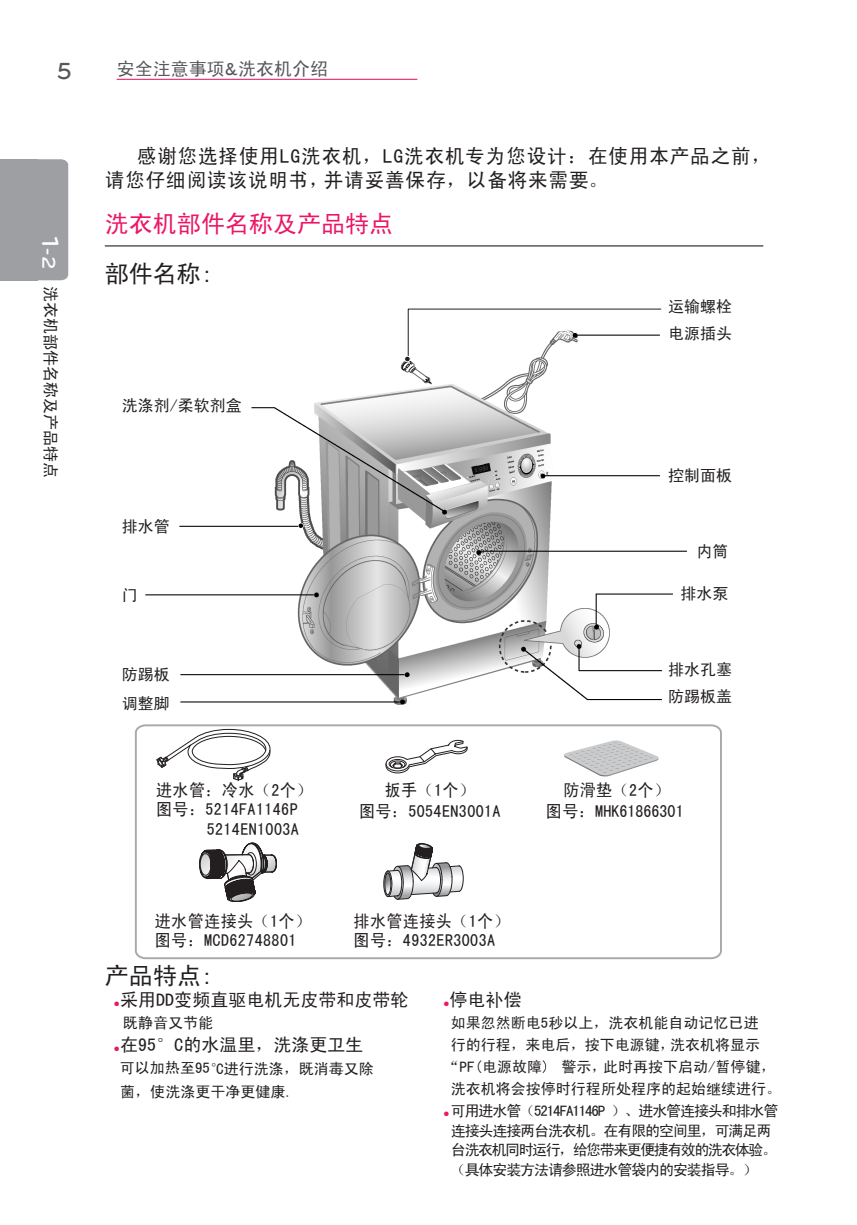
<style>
.page{position:relative;width:857px;height:1225px;background:#fff}
.page>*{position:absolute;margin:0;border:0;box-sizing:border-box;transform-origin:0 0}
.t1{font:24px "Sim Hei";color:#ec1665}
.t2{font:24px "Sim Hei";color:#231f20}
.t3{font:24px "Bryant Medium Alt";color:#57585a}
.t4{font:20px/24px "Sim Hei";letter-spacing:.045em;color:#231f20}
.t5{font:18px "Sim Hei";color:#231f20}
.t6{font:18px "Sim Hei";color:#57585a}
.t7{font:17px/19.2px "Sim Hei";letter-spacing:.025em;color:#231f20;scale:.94 1}
.t8{font:17px/20.4px "Sim Hei";color:#231f20;text-align:center;scale:.94 1}
.t9{font:16px/26.8px "Sim Hei";color:#231f20}
.t10{font:15px/22.8px "Sim Hei";color:#231f20}
.t11{font:15px/19.8px "Sim Hei";letter-spacing:-.075em;color:#231f20}
.t12{font:6px "Sim Hei";color:#ec1665}
.s1{font-family:"Bryant Medium Alt";font-size:24px;color:#fff}
.s2{font-family:"Bryant Medium Alt";font-size:19.2px;color:#fff}
.s3{font-family:"Bryant Medium Alt"}
.s4{font-size:6px;color:#ec1665}
</style>
<div class="page">
<img style="left:145px;top:384px;width:541px;height:321px">
<svg style="left:542px;top:1060px;width:3px;height:13px"></svg>
<hr style="left:117px;top:79px;width:300px;height:1px;background:#ec1665">
<div style="left:37px;top:159px;width:31px;height:121px;background:#9d9fa2"></div>
<div style="left:0;top:159px;width:37px;height:121px;background:#9d9fa2"></div>
<hr style="left:105px;top:245px;width:657px;height:1px;background:#231f20">
<svg style="left:400px;top:308px;width:261px;height:76px"></svg>
<svg style="left:134px;top:724px;width:588px;height:236px"></svg>
<svg style="left:385px;top:739px;width:83px;height:35px"></svg>
<svg style="left:156px;top:728px;width:115px;height:53px"></svg>
<svg style="left:383px;top:843px;width:81px;height:56px"></svg>
<h1 class="t3" style="left:57px;top:58px;width:17px">5</h1>
<p class="t9" style="left:64px;top:237px;width:243px;rotate:90deg"><span class="s1">1</span><span class="s2">-2</span> 洗衣机部件名称及产品特点</p>
<p class="t6" style="left:117px;top:60px;width:213px">安全注意事项<span class="s3">&amp;</span>洗衣机介绍</p>
<h2 class="t4" style="left:105px;top:143px;width:667px;text-indent:32px">感谢您选择使用LG洗衣机，LG洗衣机专为您设计：在使用本产品之前，请您仔细阅读该说明书，并请妥善保存，以备将来需要。</h2>
<h1 class="t1" style="left:105px;top:211px;width:290px">洗衣机部件名称及产品特点</h1>
<h1 class="t2" style="left:105px;top:262px;width:109px">部件名称:</h1>
<p class="t9" style="left:122px;top:392px;width:121px">洗涤剂/柔软剂盒</p>
<p class="t9" style="left:122px;top:513px;width:49px">排水管</p>
<p class="t9" style="left:122px;top:582px;width:17px">门</p>
<p class="t9" style="left:122px;top:661px;width:49px">防踢板</p>
<p class="t9" style="left:122px;top:689px;width:49px">调整脚</p>
<p class="t7" style="left:156px;top:780px;width:167px">进水管：冷水（2个）</p>
<p class="t7" style="left:156px;top:799px;width:152px">图号：5214FA1146P</p>
<p class="t7" style="left:206px;top:819px;width:100px">5214EN1003A</p>
<p class="t9" style="left:667px;top:293px;width:65px">运输螺栓</p>
<p class="t9" style="left:667px;top:320px;width:65px">电源插头</p>
<p class="t9" style="left:667px;top:462px;width:65px">控制面板</p>
<p class="t9" style="left:696px;top:538px;width:33px">内筒</p>
<p class="t9" style="left:680px;top:580px;width:49px">排水泵</p>
<p class="t9" style="left:667px;top:655px;width:65px">排水孔塞防踢板盖</p>
<p class="t7" style="left:359px;top:780px;width:152px;line-height:20.4px;text-align:center">扳手（1个）<br>图号：5054EN3001A</p>
<p class="t8" style="left:545px;top:780px;width:148px">防滑垫（2个）<br>图号：MHK61866301</p>
<p class="t7" style="left:155px;top:911px;width:167px">进水管连接头（1个）图号：MCD62748801</p>
<p class="t7" style="left:353px;top:911px;width:167px">排水管连接头（1个）图号：4932ER3003A</p>
<h1 class="t2" style="left:105px;top:963px;width:110px">产品特点:</h1>
<p class="t5" style="left:114px;top:990px;width:296px"><span class="s4">●</span>采用DD变频直驱电机无皮带和皮带轮</p>
<p class="t10" style="left:123px;top:1011px;width:92px">既静音又节能</p>
<p class="t5" style="left:114px;top:1035px;width:251px"><span class="s4">●</span>在95°C的水温里，洗涤更卫生</p>
<p class="t10" style="left:120px;top:1057px;width:255px">可以加热至95°C进行洗涤，既消毒又除菌，使洗涤更干净更健康.</p>
<p class="t5" style="left:449px;top:990px;width:73px">停电补偿</p>
<p class="t10" style="left:450px;top:1011px;width:309px">如果忽然断电5秒以上，洗衣机能自动记忆已进</p>
<p class="t10" style="left:450px;top:1033px;width:311px">行的行程，来电后，按下电源键，洗衣机将显示</p>
<p class="t10" style="left:444px;top:1055px;width:99px">“PF(电源故障</p>
<p class="t12" style="left:443px;top:1000px;width:7px">●</p>
<p class="t10" style="left:450px;top:1055px;width:332px;line-height:22px;text-indent:111px">警示，此时再按下启动/暂停键，洗衣机将会按停时行程所处程序的起始继续进行。</p>
<p class="t11" style="left:450px;top:1100px;width:329px">可用进水管（5214FA1146P ）、进水管连接头和排水管连接头连接两台洗衣机。在有限的空间里，可满足两台洗衣机同时运行，给您带来更便捷有效的洗衣体验。（具体安装方法请参照进水管袋内的安装指导。）</p>
<p class="t12" style="left:443px;top:1110px;width:7px">●</p>
</div>
